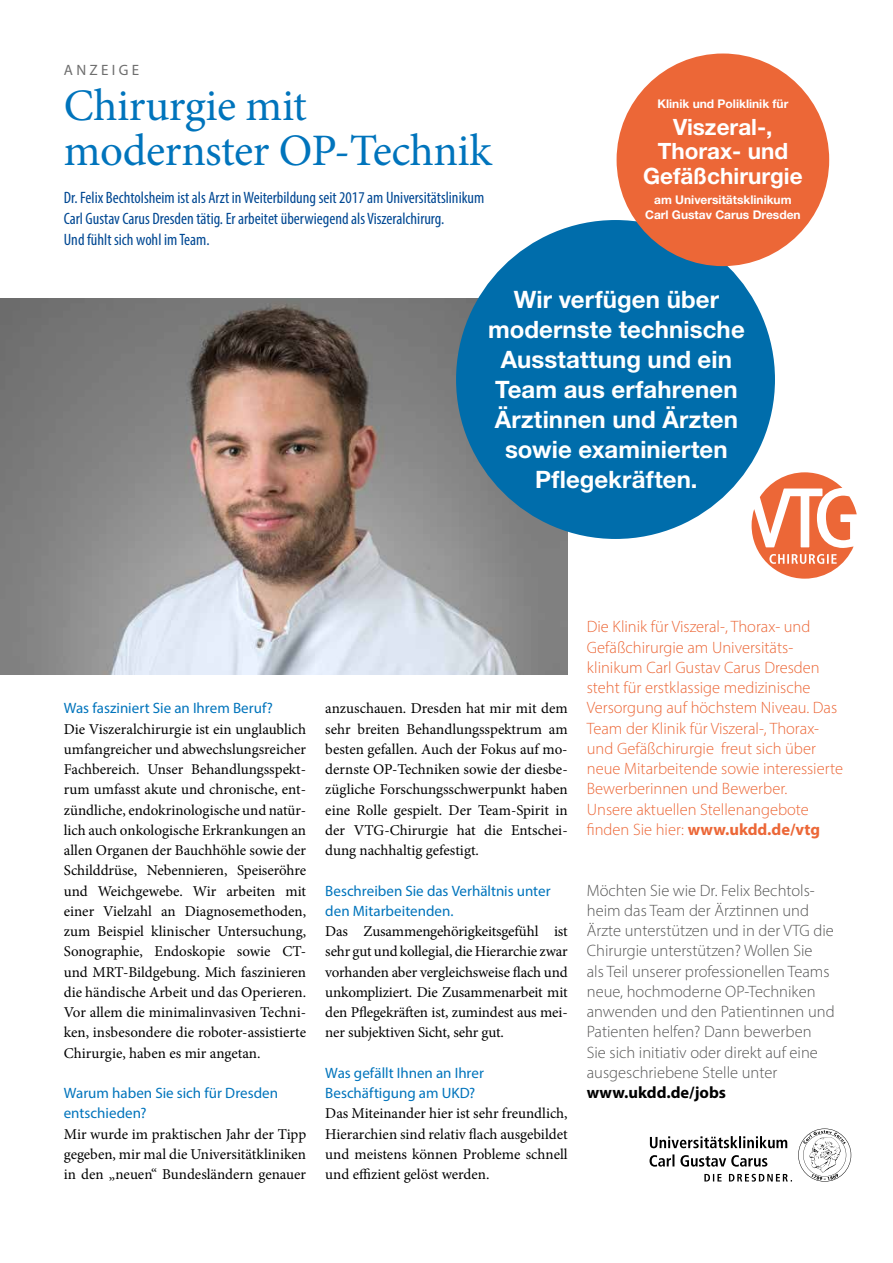
<style>
.page{position:relative;width:893px;height:1263px;background:#fff}
.page>*{position:absolute;margin:0;border:0;box-sizing:border-box;transform-origin:0 0}
.t1{font:45px/45px "Minion Pro";letter-spacing:-.01em;color:#0074bc}
.t2{font:700 24px/30px "Helvetica Neue LT Pro";letter-spacing:.005em;color:#fff;text-align:center}
.t3{font:700 22.5px/24.8px "Helvetica Neue LT Pro";color:#fff;text-align:center}
.t4{font:300 16.5px/20.2px "Myriad Pro";color:#ec6737}
.t5{font:300 16.5px/20.2px "Myriad Pro";color:#565655}
.t6{font:condensed 16.5px/21px "Myriad Pro";color:#004893}
.t7{font:700 16.5px "Myriad Pro";color:#000}
.t8{font:15px/20.2px "Minion Pro";letter-spacing:-.005em;color:#000;text-align:justify}
.t9{font:15px/20.2px "Myriad Pro";color:#0074bc}
.t10{font:15px "Myriad Pro";letter-spacing:.22em;color:#6e6e6e}
.t11{font:700 12px/15px "Helvetica Neue LT Pro";color:#fff;text-align:center}
.s1{font-weight:700}
</style>
<div class="page">
<img style="left:0;top:298px;width:568px;height:376px">
<svg style="left:798px;top:1128px;width:53px;height:53px"></svg>
<svg style="left:649px;top:1136px;width:138px;height:31px"></svg>
<svg style="left:704px;top:1174px;width:88px;height:7px"></svg>
<div style="left:456px;top:220px;width:319px;height:319px;background:#006dab;border-radius:50%"></div>
<svg style="left:752px;top:472px;width:105px;height:107px"></svg>
<div style="left:617px;top:54px;width:212px;height:212px;background:#ec6737;border-radius:50%"></div>
<p class="t10" style="left:64px;top:61px;width:77px">ANZEIGE</p>
<h1 class="t1" style="left:64px;top:83px;width:429px">Chirurgie mit modernster OP-Technik</h1>
<p class="t6" style="left:64px;top:187px;width:422px">Dr. Felix Bechtolsheim ist als Arzt in Weiterbildung seit 2017 am Universitätslinikum<br>Carl Gustav Carus Dresden tätig. Er arbeitet überwiegend als Viszeralchirurg.<br>Und fühlt sich wohl im Team.</p>
<p class="t11" style="left:657px;top:96px;width:133px">Klinik und Poliklinik für</p>
<h3 class="t3" style="left:643px;top:113px;width:161px">Viszeral-,<br>Thorax- und<br>Gefäßchirurgie</h3>
<p class="t11" style="left:645px;top:191px;width:157px">am Universitätsklinikum<br>Carl Gustav Carus Dresden</p>
<h2 class="t2" style="left:488px;top:284px;width:258px">Wir verfügen über modernste technische<br>Ausstattung und ein<br>Team aus erfahrenen<br>Ärztinnen und Ärzten sowie examinierten<br>Pflegekräften.</h2>
<p class="t9" style="left:64px;top:698px;width:211px">Was fasziniert Sie an Ihrem Beruf?</p>
<p class="t8" style="left:64px;top:719px;width:244px">Die Viszeralchirurgie ist ein unglaublich umfangreicher und abwechslungsreicher Fachbereich. Unser Behandlungsspekt&shy;rum umfasst akute und chronische, ent&shy;zündliche, endokrinologische und natür&shy;lich auch onkologische Erkrankungen an allen Organen der Bauchhöhle sowie der Schilddrüse, Nebennieren, Speiseröhre und Weichgewebe. Wir arbeiten mit einer Vielzahl an Diagnosemethoden, zum Beispiel klinischer Untersuchung, Sonographie, Endoskopie sowie CT&shy;und MRT-Bildgebung. Mich faszinieren die händische Arbeit und das Operieren.<br>Vor allem die minimalinvasiven Techni&shy;ken, insbesondere die roboter-assistierte Chirurgie, haben es mir angetan.</p>
<p class="t9" style="left:64px;top:1083px;width:216px">Warum haben Sie sich für Dresden entschieden?</p>
<p class="t8" style="left:64px;top:1124px;width:244px">Mir wurde im praktischen Jahr der Tipp gegeben, mir mal die Universitätkliniken in den „neuen“ Bundesländern genauer</p>
<p class="t8" style="left:325px;top:698px;width:244px">anzuschauen. Dresden hat mir mit dem sehr breiten Behandlungsspektrum am besten gefallen. Auch der Fokus auf mo&shy;dernste OP-Techniken sowie der diesbe&shy;zügliche Forschungsschwerpunkt haben eine Rolle gespielt. Der Team-Spirit in der VTG-Chirurgie hat die Entschei&shy;dung nachhaltig gefestigt.</p>
<p class="t9" style="left:325px;top:880px;width:227px">Beschreiben Sie das Verhältnis unter den Mitarbeitenden.</p>
<p class="t8" style="left:325px;top:921px;width:244px">Das Zusammengehörigkeitsgefühl ist sehr gut und kollegial, die Hierarchie zwar vorhanden aber vergleichsweise flach und unkompliziert. Die Zusammenarbeit mit den Pflegekräften ist, zumindest aus mei&shy;ner subjektiven Sicht, sehr gut.</p>
<p class="t9" style="left:325px;top:1062px;width:160px">Was gefällt Ihnen an Ihrer<br>Beschäftigung am UKD?</p>
<p class="t8" style="left:325px;top:1103px;width:244px">Das Miteinander hier ist sehr freundlich, Hierarchien sind relativ flach ausgebildet und meistens können Probleme schnell und effizient gelöst werden.</p>
<p class="t4" style="left:587px;top:616px;width:258px">Die Klinik für Viszeral-, Thorax- und Gefäßchirurgie am Universitäts&shy;klinikum Carl Gustav Carus Dresden steht für erstklassige medizinische Versorgung auf höchstem Niveau. Das Team der Klinik für Viszeral-, Thorax&shy;und Gefäßchirurgie freut sich über neue Mitarbeitende sowie interessierte Bewerberinnen und Bewerber.<br>Unsere aktuellen Stellenangebote finden Sie hier: <span class="s1">www.ukdd.de/vtg</span></p>
<p class="t5" style="left:587px;top:880px;width:249px">Möchten Sie wie Dr. Felix Bechtols&shy;heim das Team der Ärztinnen und Ärzte unterstützen und in der VTG die Chirurgie unterstützen? Wollen Sie<br>als Teil unserer professionellen Teams neue, hochmoderne OP-Techniken anwenden und den Patientinnen und Patienten helfen? Dann bewerben Sie sich initiativ oder direkt auf eine ausgeschriebene Stelle unter</p>
<p class="t7" style="left:587px;top:1082px;width:141px">www.ukdd.de/jobs</p>
</div>
